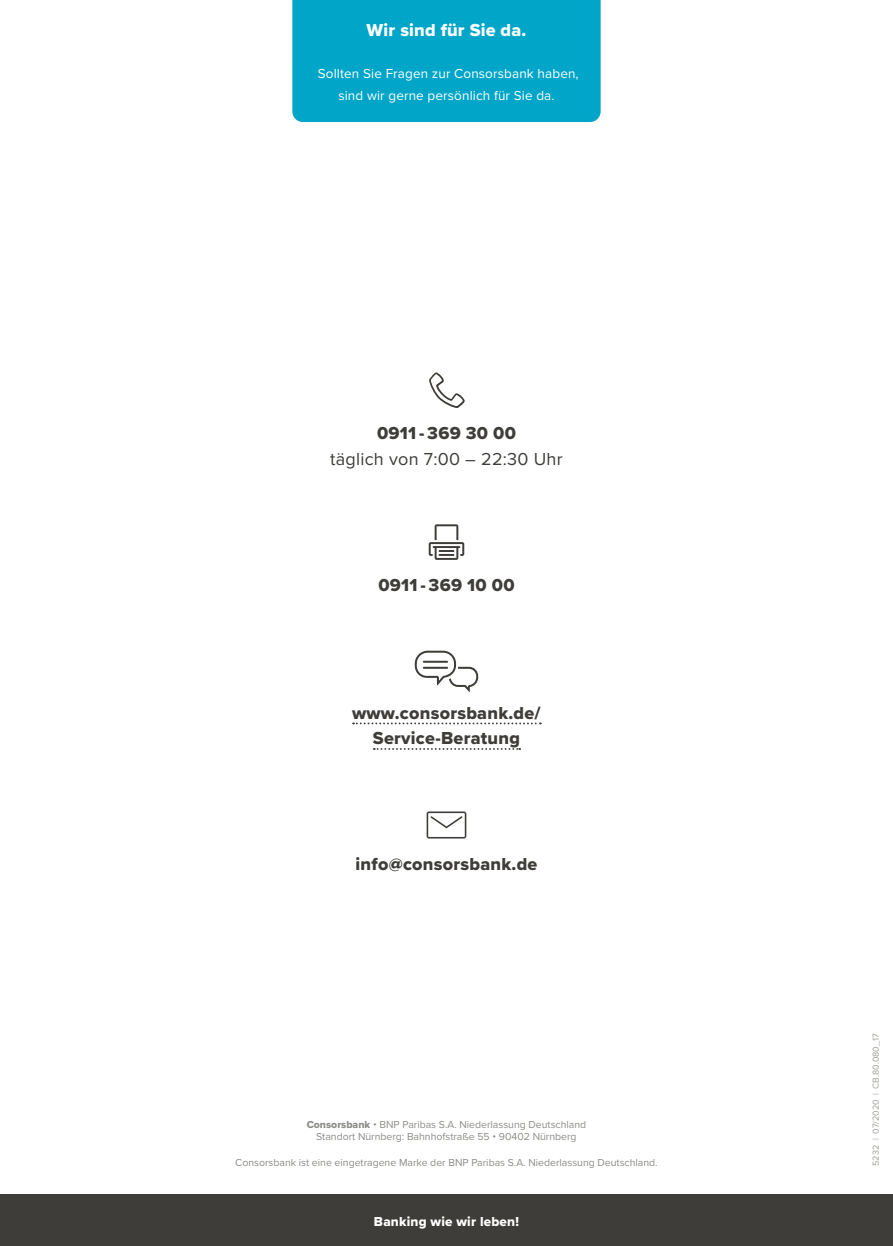
<style>
.page{position:relative;width:893px;height:1246px;background:#fff}
.page>*{position:absolute;margin:0;border:0;box-sizing:border-box;transform-origin:0 0}
.A4_Innen_Copy{font:18px/25.5px "Proxima Nova Extrabld";letter-spacing:.015em;color:#3e3d39;text-align:center}
.A4_Innen_Copy-2{font:18px "Proxima Nova";letter-spacing:.015em;color:#3e3d39}
.Zitat{font:18px "Proxima Nova Extrabld";letter-spacing:.01em;color:#fff}
.Zitat-2{font:13.5px/21.3px "Proxima Nova";letter-spacing:.01em;color:#fff;text-align:center}
.t1{font:13.5px "Proxima Nova Extrabld";letter-spacing:.015em;color:#fff}
.A4_Innen_Copy-3{font:10.5px/12.6px "Proxima Nova";color:#8c8d88;text-align:center}
.A4_Innen_Copy-4{font:9px "Proxima Nova";color:#9e9e9b}
.s1{font-family:"Proxima Nova Extrabld"}
</style>
<div class="page">
<div style="left:0;top:1195px;width:893px;height:51px;background:#3e3d39"></div>
<div style="left:292px;top:0;width:309px;height:122px;background:#00a5c8"></div>
<svg style="left:429px;top:372px;width:36px;height:36px"></svg>
<svg style="left:427px;top:811px;width:39px;height:27px"></svg>
<svg style="left:429px;top:524px;width:35px;height:36px"></svg>
<svg style="left:353px;top:722px;width:188px;height:2px"></svg>
<svg style="left:374px;top:748px;width:146px;height:2px"></svg>
<svg style="left:415px;top:651px;width:63px;height:41px"></svg>
<hr style="left:423px;top:667px;width:25px;height:2px;background:#3e3d39">
<hr style="left:423px;top:661px;width:25px;height:2px;background:#3e3d39">
<p class="Zitat" style="left:367px;top:17px;width:161px">Wir sind für Sie da.</p>
<p class="Zitat-2" style="left:318px;top:63px;width:262px">Sollten Sie Fragen zur Consorsbank haben, sind wir gerne persönlich für Sie da.</p>
<p class="A4_Innen_Copy" style="left:377px;top:420px;width:140px">0911 - 369 30 00</p>
<p class="A4_Innen_Copy-2" style="left:330px;top:445px;width:234px">täglich von 7:00 – 22:30 Uhr</p>
<p class="A4_Innen_Copy" style="left:378px;top:572px;width:138px">0911 - 369 10 00</p>
<p class="A4_Innen_Copy" style="left:352px;top:700px;width:190px">www.consorsbank.de/<br>Service-Beratung</p>
<p class="A4_Innen_Copy" style="left:355px;top:851px;width:184px">info@consorsbank.de</p>
<p class="A4_Innen_Copy-3" style="left:307px;top:1117px;width:281px"><span class="s1">Consorsbank</span> • BNP Paribas S.A. Niederlassung Deutschland<br>Standort Nürnberg: Bahnhofstraße 55 • 90402 Nürnberg</p>
<p class="A4_Innen_Copy-3" style="left:235px;top:1155px;width:424px">Consorsbank ist eine eingetragene Marke der BNP Paribas S.A. Niederlassung Deutschland.</p>
<p class="t1" style="left:374px;top:1211px;width:147px">Banking wie wir leben!</p>
<p class="A4_Innen_Copy-4" style="left:869px;top:1166px;width:134px;rotate:-90deg">5232 | 07/2020 | CB.80.080_17</p>
</div>
